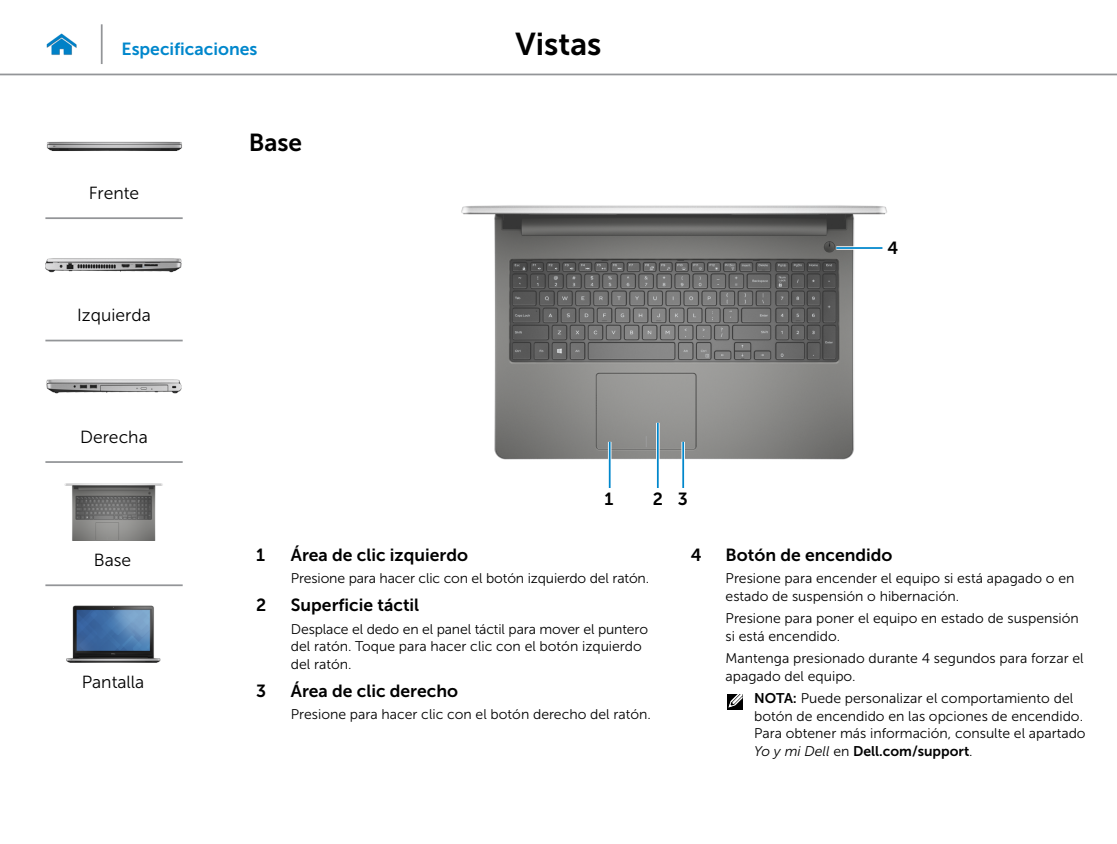
<style>
.page{position:relative;width:1117px;height:844px;background:#fff}
.page>*{position:absolute;margin:0;border:0;box-sizing:border-box;transform-origin:0 0}
.t1{font:31.5px "Museo Sans For Dell 700";color:#000}
.Head2{font:24.5px "Museo Sans For Dell 700";color:#000}
.Callout_Head{font:17.5px "Museo Sans For Dell 700";color:#000}
.t2{font:17.5px "Museo Sans For Dell 300";color:#000}
.t3{font:17.5px "Museo Sans For Dell 700";color:#0087cc}
.Callout-L{font:17.5px "Museo Sans For Dell 700";color:#000}
.Callout_description{font:14px/17.5px "Museo Sans For Dell 300";color:#000}
.Note{font:14px/17.5px "Museo Sans For Dell 300";color:#000}
.s1{font-family:"Museo Sans For Dell 700"}
.s2{font-style:italic}
</style>
<div class="page">
<hr style="left:0;top:74px;width:1116px;height:1px;background:#939598">
<img style="left:46px;top:33px;width:31px;height:22px">
<div style="left:726px;top:693px;width:16px;height:16px;background:#000"></div>
<svg style="left:728px;top:693px;width:14px;height:14px"></svg>
<img style="left:461px;top:205px;width:426px;height:270px">
<svg style="left:836px;top:246px;width:46px;height:4px"></svg>
<hr style="left:836px;top:247px;width:46px;height:2px;background:#0087cc">
<hr style="left:656px;top:422px;width:3px;height:66px;background:#fff">
<hr style="left:656px;top:422px;width:2px;height:66px;background:#0087cc">
<hr style="left:681px;top:441px;width:3px;height:47px;background:#fff">
<hr style="left:682px;top:441px;width:2px;height:47px;background:#0087cc">
<svg style="left:607px;top:441px;width:4px;height:47px"></svg>
<hr style="left:608px;top:441px;width:2px;height:47px;background:#0087cc">
<hr style="left:101px;top:24px;width:2px;height:40px;background:#939598">
<img style="left:46px;top:141px;width:136px;height:10px">
<img style="left:45px;top:258px;width:137px;height:15px">
<img style="left:46px;top:379px;width:136px;height:15px">
<img style="left:64px;top:483px;width:99px;height:57px">
<img style="left:66px;top:605px;width:95px;height:57px">
<hr style="left:45px;top:217px;width:138px;height:2px;background:#939598">
<hr style="left:45px;top:339px;width:138px;height:2px;background:#939598">
<hr style="left:45px;top:461px;width:138px;height:2px;background:#939598">
<hr style="left:45px;top:584px;width:138px;height:2px;background:#939598">
<p class="t3" style="left:122px;top:39px;width:137px">Especificaciones</p>
<h1 class="t1" style="left:515px;top:26px;width:87px">Vistas</h1>
<p class="t2" style="left:89px;top:183px;width:52px">Frente</p>
<p class="t2" style="left:77px;top:305px;width:75px">Izquierda</p>
<p class="t2" style="left:80px;top:428px;width:69px">Derecha</p>
<p class="t2" style="left:94px;top:550px;width:39px">Base</p>
<p class="t2" style="left:82px;top:672px;width:64px">Pantalla</p>
<p class="Head2" style="left:249px;top:128px;width:55px">Base</p>
<p class="Callout-L" style="left:604px;top:489px;width:10px">1</p>
<p class="Callout-L" style="left:652px;top:489px;width:12px">2</p>
<p class="Callout-L" style="left:677px;top:489px;width:12px">3</p>
<p class="Callout-L" style="left:887px;top:238px;width:12px">4</p>
<p class="Callout_Head" style="left:256px;top:544px;width:10px">1</p>
<p class="Callout_Head" style="left:291px;top:544px;width:178px">Área de clic izquierdo</p>
<p class="Callout_description" style="left:291px;top:569px;width:360px">Presione para hacer clic con el botón izquierdo del ratón.</p>
<p class="Callout_Head" style="left:256px;top:595px;width:12px">2</p>
<p class="Callout_Head" style="left:291px;top:595px;width:130px">Superficie táctil</p>
<p class="Callout_description" style="left:291px;top:620px;width:358px">Desplace el dedo en el panel táctil para mover el puntero del ratón. Toque para hacer clic con el botón izquierdo del ratón.</p>
<p class="Callout_Head" style="left:256px;top:680px;width:12px">3</p>
<p class="Callout_Head" style="left:291px;top:680px;width:169px">Área de clic derecho</p>
<p class="Callout_description" style="left:291px;top:705px;width:361px">Presione para hacer clic con el botón derecho del ratón.</p>
<p class="Callout_Head" style="left:690px;top:544px;width:12px">4</p>
<p class="Callout_Head" style="left:725px;top:544px;width:168px">Botón de encendido</p>
<p class="Callout_description" style="left:725px;top:569px;width:350px">Presione para encender el equipo si está apagado o en estado de suspensión o hibernación.</p>
<p class="Callout_description" style="left:725px;top:609px;width:355px">Presione para poner el equipo en estado de suspensión si está encendido.</p>
<p class="Callout_description" style="left:725px;top:649px;width:359px">Mantenga presionado durante 4 segundos para forzar el apagado del equipo.</p>
<p class="Note" style="left:754px;top:689px;width:333px"><span class="s1">NOTA:</span> Puede personalizar el comportamiento del botón de encendido en las opciones de encendido.<br>Para obtener más información, consulte el apartado <span class="s2">Yo y mi Dell</span> en <span class="s1">Dell.com/support</span>.</p>
</div>
